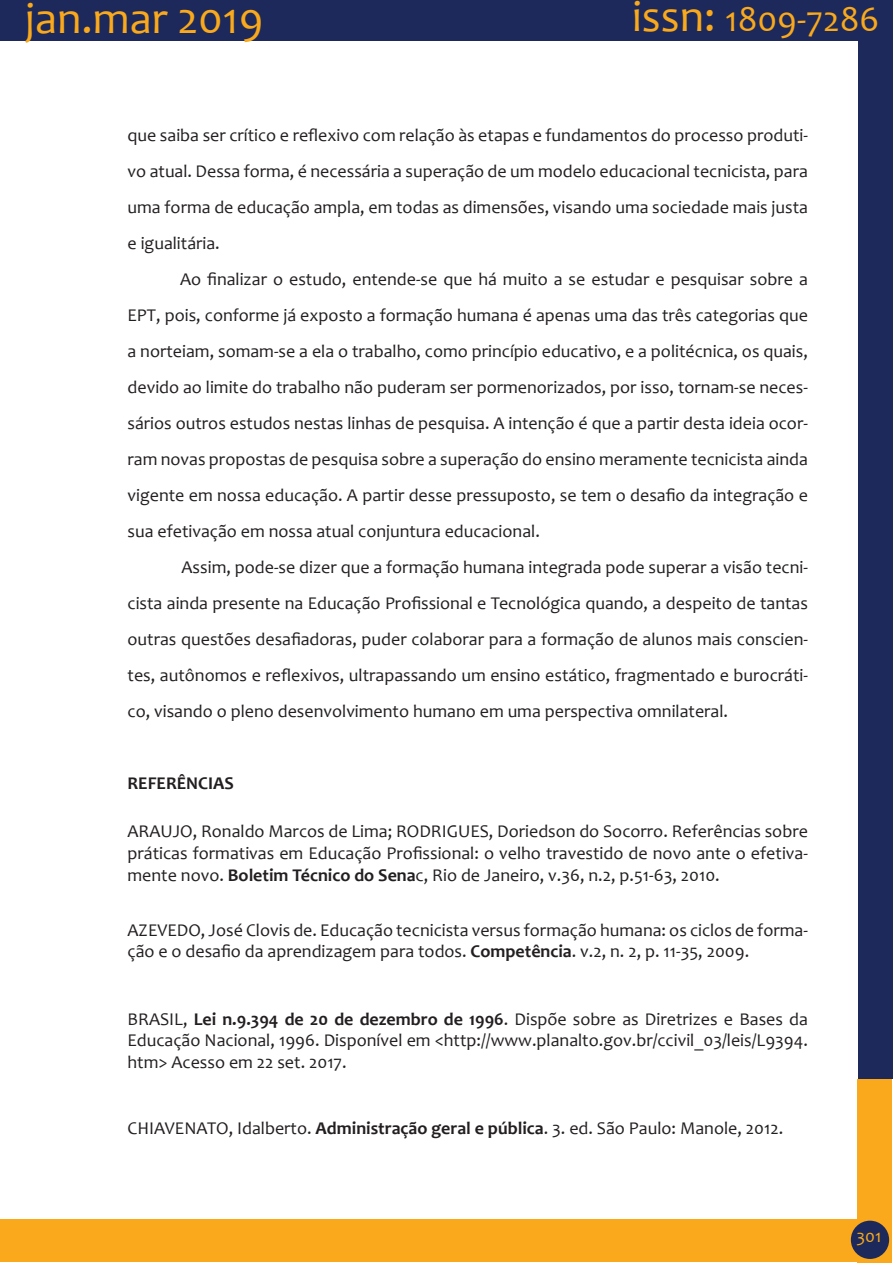
<style>
.page{position:relative;width:893px;height:1263px;background:#fff}
.page>*{position:absolute;margin:0;border:0;box-sizing:border-box;transform-origin:0 0}
.t1{font:45px "Candara";color:#f9a91b}
.t2{font:36px "Candara";color:#f9a91b}
.Normal{font:18px/36px "Candara";color:#231f20;text-align:justify}
.Referências{font:18px "Candara";color:#231f20}
.Heading_1{font:700 18px "Candara";color:#231f20}
.t3{font:18px "Candara";color:#f9a91b}
.s1{font-size:45px}
.s2{font-weight:700}
</style>
<div class="page">
<div style="left:858px;top:0;width:34px;height:1079px;background:#1d295a"></div>
<div style="left:0;top:0;width:890px;height:41px;background:#1d295a"></div>
<div style="left:857px;top:1079px;width:34px;height:184px;background:#f9a91b"></div>
<div style="left:0;top:1219px;width:860px;height:43px;background:#f9a91b"></div>
<div style="left:851px;top:1221px;width:38px;height:38px;background:#1d295a;border-radius:50%"></div>
<h1 class="t1" style="left:25px;top:-9px;width:240px">jan.mar 2019</h1>
<h2 class="t2" style="left:632px;top:-3px;width:249px"><span class="s1">issn:</span> 1809-7286</h2>
<p class="Normal" style="left:128px;top:117px;width:682px">que saiba ser crítico e reflexivo com relação às etapas e fundamentos do processo produti&shy;vo atual. Dessa forma, é necessária a superação de um modelo educacional tecnicista, para uma forma de educação ampla, em todas as dimensões, visando uma sociedade mais justa e igualitária.</p>
<p class="Normal" style="left:128px;top:261px;width:682px;text-indent:52px">Ao finalizar o estudo, entende-se que há muito a se estudar e pesquisar sobre a EPT, pois, conforme já exposto a formação humana é apenas uma das três categorias que a norteiam, somam-se a ela o trabalho, como princípio educativo, e a politécnica, os quais, devido ao limite do trabalho não puderam ser pormenorizados, por isso, tornam-se neces&shy;sários outros estudos nestas linhas de pesquisa. A intenção é que a partir desta ideia ocor&shy;ram novas propostas de pesquisa sobre a superação do ensino meramente tecnicista ainda vigente em nossa educação. A partir desse pressuposto, se tem o desafio da integração e sua efetivação em nossa atual conjuntura educacional.</p>
<p class="Normal" style="left:128px;top:549px;width:682px;text-indent:54px">Assim, pode-se dizer que a formação humana integrada pode superar a visão tecni&shy;cista ainda presente na Educação Profissional e Tecnológica quando, a despeito de tantas outras questões desafiadoras, puder colaborar para a formação de alunos mais conscien&shy;tes, autônomos e reflexivos, ultrapassando um ensino estático, fragmentado e burocráti&shy;co, visando o pleno desenvolvimento humano em uma perspectiva omnilateral.</p>
<p class="Heading_1" style="left:128px;top:771px;width:108px">REFERÊNCIAS</p>
<p class="Normal" style="left:128px;top:820px;width:682px;line-height:21.6px">ARAUJO, Ronaldo Marcos de Lima; RODRIGUES, Doriedson do Socorro. Referências sobre práticas formativas em Educação Profissional: o velho travestido de novo ante o efetiva&shy;mente novo. <span class="s2">Boletim Técnico do Sena</span>c, Rio de Janeiro, v.36, n.2, p.51-63, 2010.</p>
<p class="Normal" style="left:128px;top:919px;width:682px;line-height:21.6px">AZEVEDO, José Clovis de. Educação tecnicista versus formação humana: os ciclos de forma&shy;ção e o desafio da aprendizagem para todos. <span class="s2">Competência</span>. v.2, n. 2, p. 11-35, 2009.</p>
<p class="Normal" style="left:128px;top:1008px;width:682px;line-height:21.6px">BRASIL, <span class="s2">Lei n.9.394 de 20 de dezembro de 1996</span>. Dispõe sobre as Diretrizes e Bases da Educação Nacional, 1996. Disponível em &lt;http://www.planalto.gov.br/ccivil_03/leis/L9394. htm&gt; Acesso em 22 set. 2017.</p>
<p class="Referências" style="left:128px;top:1117px;width:657px">CHIAVENATO, Idalberto. <span class="s2">Administração geral e pública</span>. 3. ed. São Paulo: Manole, 2012.</p>
<p class="t3" style="left:856px;top:1224px;width:26px">301</p>
</div>
